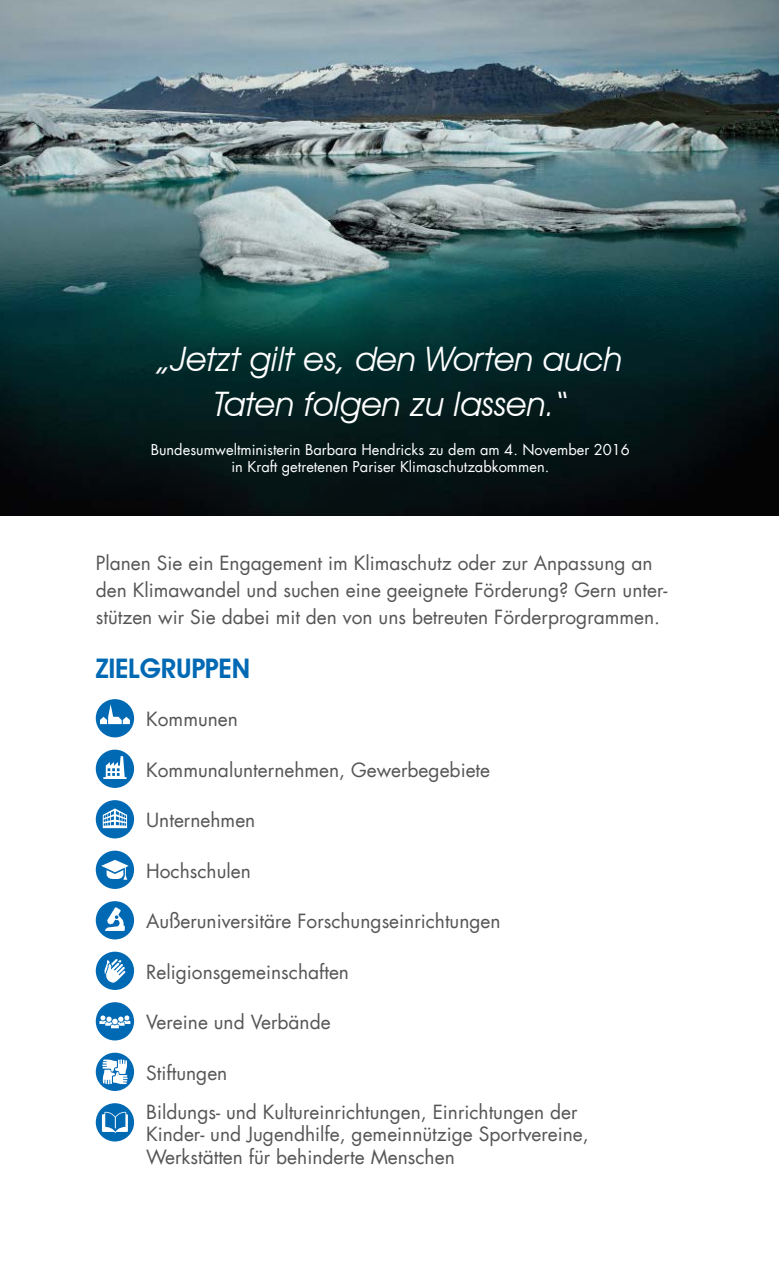
<style>
.page{position:relative;width:779px;height:1276px;background:#fff}
.page>*{position:absolute;margin:0;border:0;box-sizing:border-box;transform-origin:0 0}
.t1{font:italic 33.75px/45px "Avant Garde IT Cby BT";color:#fff;text-align:center}
.t2{font:600 27px "Avant Garde IT Cby BT";letter-spacing:-.01em;color:#0069b4}
.t3{font:19.12px/27px "Futura LT";color:#565656}
.t4{font:14.62px/16.9px "Futura LT";color:#fff;text-align:center}
</style>
<div class="page">
<hr style="left:778px;top:137px;width:1px;height:54px;background:#dee6f5">
<img style="left:0;top:0;width:778px;height:515px">
<div style="left:96px;top:850px;width:38px;height:39px;background:#0069b4;border-radius:50%"></div>
<svg style="left:101px;top:860px;width:28px;height:19px"></svg>
<div style="left:96px;top:749px;width:38px;height:39px;background:#0069b4;border-radius:50%"></div>
<svg style="left:103px;top:756px;width:23px;height:23px"></svg>
<div style="left:96px;top:800px;width:38px;height:38px;background:#0069b4;border-radius:50%"></div>
<svg style="left:103px;top:808px;width:24px;height:20px"></svg>
<div style="left:96px;top:901px;width:38px;height:38px;background:#0069b4;border-radius:50%"></div>
<svg style="left:105px;top:907px;width:20px;height:24px"></svg>
<div style="left:96px;top:1002px;width:38px;height:38px;background:#0069b4;border-radius:50%"></div>
<svg style="left:99px;top:1015px;width:31px;height:13px"></svg>
<div style="left:96px;top:699px;width:38px;height:38px;background:#0069b4;border-radius:50%"></div>
<svg style="left:100px;top:704px;width:30px;height:20px"></svg>
<div style="left:96px;top:1052px;width:38px;height:39px;background:#0069b4;border-radius:50%"></div>
<svg style="left:102px;top:1059px;width:25px;height:25px"></svg>
<div style="left:96px;top:1103px;width:38px;height:38px;background:#0069b4;border-radius:50%"></div>
<div style="left:96px;top:951px;width:38px;height:39px;background:#0069b4;border-radius:50%"></div>
<svg style="left:104px;top:959px;width:21px;height:23px"></svg>
<svg style="left:102px;top:1111px;width:26px;height:22px"></svg>
<p class="t1" style="left:158px;top:336px;width:465px">„Jetzt gilt es, den Worten auch<br>Taten folgen zu lassen.“</p>
<p class="t4" style="left:151px;top:441px;width:480px">Bundesumweltministerin Barbara Hendricks zu dem am 4. November 2016 in Kraft getretenen Pariser Klimaschutzabkommen.</p>
<p class="t3" style="left:96px;top:549px;width:573px">Planen Sie ein Engagement im Klimaschutz oder zur Anpassung an den Klimawandel und suchen eine geeignete Förderung? Gern unter&shy;stützen wir Sie dabei mit den von uns betreuten Förderprogrammen.</p>
<h3 class="t2" style="left:96px;top:652px;width:156px">ZIELGRUPPEN</h3>
<p class="t3" style="left:146px;top:706px;width:93px">Kommunen</p>
<p class="t3" style="left:146px;top:756px;width:345px">Kommunalunternehmen, Gewerbegebiete</p>
<p class="t3" style="left:146px;top:807px;width:111px">Unternehmen</p>
<p class="t3" style="left:146px;top:857px;width:106px">Hochschulen</p>
<p class="t3" style="left:146px;top:908px;width:356px">Außeruniversitäre Forschungseinrichtungen</p>
<p class="t3" style="left:146px;top:958px;width:204px">Religionsgemeinschaften</p>
<p class="t3" style="left:146px;top:1009px;width:186px">Vereine und Verbände</p>
<p class="t3" style="left:146px;top:1059px;width:83px">Stiftungen</p>
<p class="t3" style="left:146px;top:1101px;width:444px;line-height:22.5px">Bildungs- und Kultureinrichtungen, Einrichtungen der<br>Kinder- und Jugendhilfe, gemeinnützige Sportvereine,<br>Werkstätten für behinderte Menschen</p>
</div>
